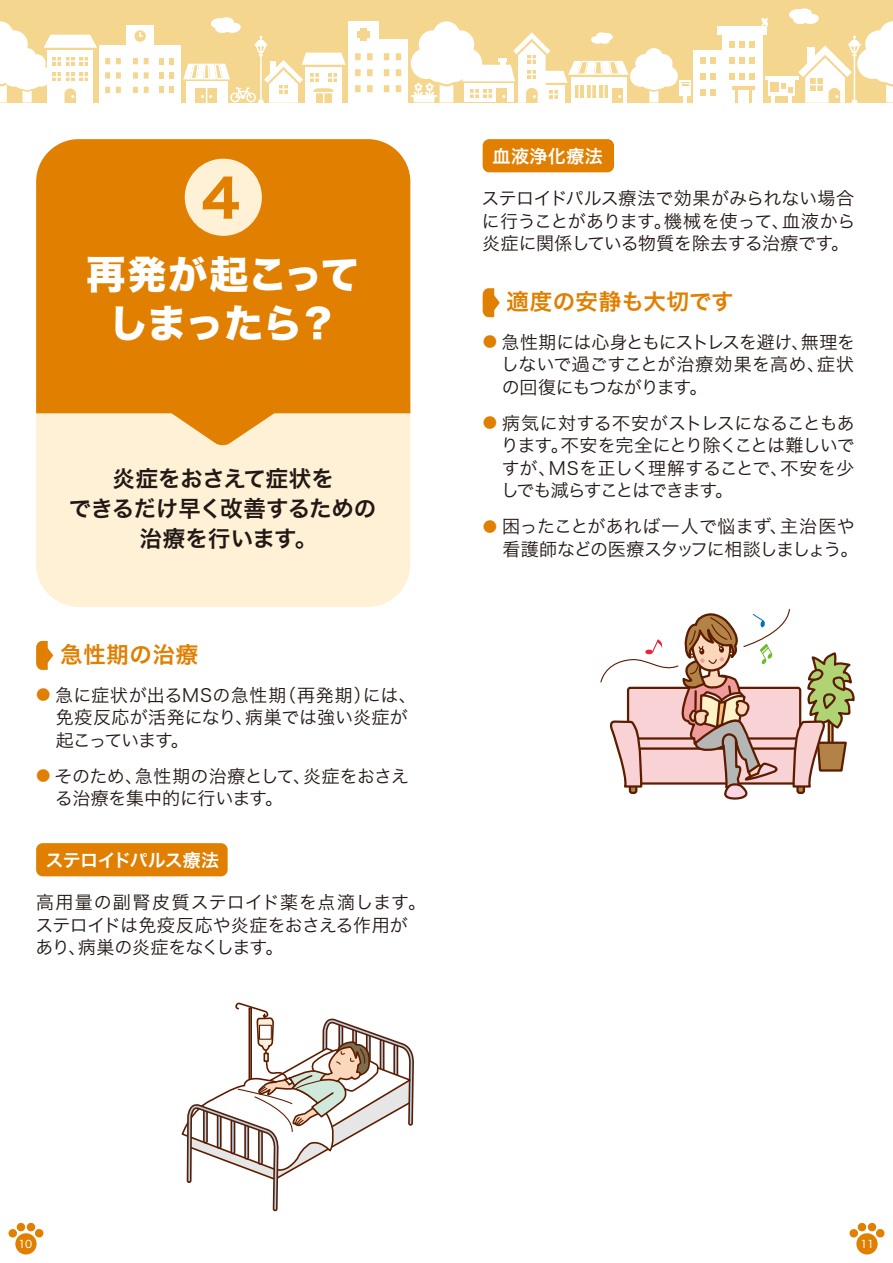
<style>
.page{position:relative;width:893px;height:1263px;background:#fff}
.page>*{position:absolute;margin:0;border:0;box-sizing:border-box;transform-origin:0 0}
.t1{font:51.9px "Hira Kaku Std W7";color:#e07f00}
.t2{font:39px/49.5px "Hira Kaku Std W8";letter-spacing:-.005em;color:#fff;text-align:center}
.t3{font:22.5px/30px "Hira Kaku Std W6";letter-spacing:-.015em;color:#221815;text-align:center}
.t4{font:22.5px "Hira Kaku Std W6";letter-spacing:.015em;color:#e07f00}
.t5{font:18px/22.5px "Hira Kaku Std W3";letter-spacing:-.015em;color:#221815;text-align:justify}
.t6{font:18px/22.5px "Hira Kaku Std W3";letter-spacing:.005em;color:#221815}
.t7{font:18px/22.5px "Hira Kaku Std W3";letter-spacing:.01em;color:#221815}
.t8{font:18px "Hira Kaku Std W6";letter-spacing:-.035em;color:#fff}
.t9{font:18px "Hira Kaku Std W6";letter-spacing:-.005em;color:#fff}
.t10{font:10.5px "Hira Kaku Std W4";color:#fff}
.s1{font-size:14.4px;color:#e07f00}
</style>
<div class="page">
<div style="left:15px;top:1233px;width:22px;height:21px;background:#e07f00;border-radius:50%"></div>
<svg style="left:8px;top:1222px;width:36px;height:16px"></svg>
<div style="left:856px;top:1233px;width:22px;height:21px;background:#e07f00;border-radius:50%"></div>
<svg style="left:849px;top:1222px;width:36px;height:16px"></svg>
<svg style="left:600px;top:609px;width:255px;height:191px"></svg>
<svg style="left:181px;top:875px;width:233px;height:337px"></svg>
<div style="left:36px;top:413px;width:374px;height:194px;background:#fff1d5"></div>
<div style="left:36px;top:139px;width:374px;height:274px;background:#e07f00"></div>
<svg style="left:128px;top:382px;width:190px;height:64px;background:#eba84d"></svg>
<svg style="left:36px;top:641px;width:17px;height:29px"></svg>
<svg style="left:483px;top:288px;width:17px;height:29px"></svg>
<div style="left:185px;top:159px;width:77px;height:77px;background:#fff1d5;border-radius:50%"></div>
<div style="left:483px;top:139px;width:131px;height:33px;background:#e07f00;border-radius:7px"></div>
<div style="left:36px;top:843px;width:192px;height:33px;background:#e07f00;border-radius:7px"></div>
<div style="left:0;top:0;width:893px;height:103px;background:#f4d68e"></div>
<div style="left:378px;top:39px;width:30px;height:64px;background:#fff"></div>
<div style="left:348px;top:21px;width:30px;height:82px;background:#fff"></div>
<div style="left:153px;top:45px;width:28px;height:58px;background:#fff"></div>
<div style="left:100px;top:45px;width:27px;height:58px;background:#fff"></div>
<div style="left:127px;top:25px;width:27px;height:78px;background:#fff"></div>
<div style="left:679px;top:80px;width:12px;height:16px;background:#fff"></div>
<div style="left:694px;top:50px;width:37px;height:53px;background:#fff"></div>
<div style="left:722px;top:34px;width:40px;height:69px;background:#fff"></div>
<div style="left:717px;top:27px;width:50px;height:8px;background:#fff"></div>
<hr style="left:765px;top:76px;width:33px;height:4px;background:#fff">
<svg style="left:768px;top:80px;width:14px;height:15px"></svg>
<svg style="left:772px;top:92px;width:3px;height:11px"></svg>
<div style="left:360px;top:29px;width:6px;height:12px;background:#f4d68e"></div>
<div style="left:357px;top:31px;width:12px;height:7px;background:#f4d68e"></div>
<div style="left:134px;top:30px;width:12px;height:12px;background:#f4d68e;border-radius:50%"></div>
<hr style="left:735px;top:87px;width:3px;height:16px;background:#f4d68e">
<hr style="left:749px;top:87px;width:3px;height:16px;background:#f4d68e">
<hr style="left:732px;top:87px;width:23px;height:3px;background:#f4d68e">
<div style="left:771px;top:83px;width:8px;height:9px;background:#f4d68e"></div>
<div style="left:700px;top:89px;width:6px;height:7px;background:#f4d68e"></div>
<div style="left:700px;top:73px;width:6px;height:7px;background:#f4d68e"></div>
<div style="left:700px;top:57px;width:6px;height:7px;background:#f4d68e"></div>
<svg style="left:711px;top:89px;width:5px;height:7px"></svg>
<svg style="left:711px;top:73px;width:5px;height:7px"></svg>
<svg style="left:711px;top:57px;width:5px;height:7px"></svg>
<div style="left:729px;top:73px;width:6px;height:7px;background:#f4d68e"></div>
<div style="left:729px;top:57px;width:6px;height:7px;background:#f4d68e"></div>
<div style="left:729px;top:41px;width:6px;height:7px;background:#f4d68e"></div>
<div style="left:739px;top:73px;width:6px;height:7px;background:#f4d68e"></div>
<div style="left:739px;top:57px;width:6px;height:7px;background:#f4d68e"></div>
<div style="left:739px;top:41px;width:6px;height:7px;background:#f4d68e"></div>
<svg style="left:750px;top:73px;width:5px;height:7px"></svg>
<svg style="left:750px;top:57px;width:5px;height:7px"></svg>
<svg style="left:750px;top:41px;width:5px;height:7px"></svg>
<svg style="left:159px;top:87px;width:5px;height:6px"></svg>
<svg style="left:159px;top:72px;width:5px;height:7px"></svg>
<svg style="left:159px;top:58px;width:5px;height:6px"></svg>
<svg style="left:170px;top:87px;width:4px;height:6px"></svg>
<svg style="left:170px;top:72px;width:4px;height:7px"></svg>
<svg style="left:170px;top:58px;width:4px;height:6px"></svg>
<svg style="left:384px;top:53px;width:17px;height:39px"></svg>
<svg style="left:355px;top:53px;width:18px;height:39px"></svg>
<svg style="left:105px;top:58px;width:16px;height:35px"></svg>
<svg style="left:133px;top:58px;width:16px;height:35px"></svg>
<svg style="left:139px;top:30px;width:6px;height:7px"></svg>
<svg style="left:759px;top:17px;width:10px;height:10px"></svg>
<svg style="left:0;top:21px;width:97px;height:82px"></svg>
<svg style="left:782px;top:8px;width:111px;height:95px"></svg>
<svg style="left:183px;top:17px;width:163px;height:86px"></svg>
<svg style="left:411px;top:21px;width:278px;height:82px"></svg>
<h1 class="t1" style="left:202px;top:157px;width:40px">4</h1>
<h2 class="t2" style="left:87px;top:251px;width:274px">再発が起こってしまったら？</h2>
<p class="t3" style="left:69px;top:464px;width:309px">炎症をおさえて症状を<br>できるだけ早く改善するための治療を行います。</p>
<p class="t4" style="left:60px;top:637px;width:140px">急性期の治療</p>
<p class="t7" style="left:56px;top:683px;width:362px;text-indent:-20px"><span class="s1">●</span> 急に症状が出るMSの急性期（再発期）には、免疫反応が活発になり、病巣では強い炎症が起こっています。</p>
<p class="t5" style="left:55px;top:764px;width:355px;text-indent:-19px"><span class="s1">●</span> そのため、急性期の治療として、炎症をおさえる治療を集中的に行います。</p>
<p class="t8" style="left:45px;top:847px;width:175px">ステロイドパルス療法</p>
<p class="t6" style="left:35px;top:891px;width:392px">高用量の副腎皮質ステロイド薬を点滴します。ステロイドは免疫反応や炎症をおさえる作用があり、病巣の炎症をなくします。</p>
<p class="t9" style="left:493px;top:143px;width:112px">血液浄化療法</p>
<p class="t5" style="left:482px;top:187px;width:375px">ステロイドパルス療法で効果がみられない場合に行うことがあります。機械を使って、血液から炎症に関係している物質を除去する治療です。</p>
<p class="t4" style="left:507px;top:284px;width:229px">適度の安静も大切です</p>
<p class="t5" style="left:501px;top:331px;width:356px;text-indent:-18px"><span class="s1">●</span> 急性期には心身ともにストレスを避け、無理をしないで過ごすことが治療効果を高め、症状の回復にもつながります。</p>
<p class="t5" style="left:501px;top:412px;width:355px;text-indent:-18px"><span class="s1">●</span> 病気に対する不安がストレスになることもあります。不安を完全にとり除くことは難しいですが、MSを正しく理解することで、不安を少しでも減らすことはできます。</p>
<p class="t5" style="left:483px;top:515px;width:377px;text-align:right"><span class="s1">●</span> 困ったことがあれば一人で悩まず、主治医や看護師などの医療スタッフに相談しましょう。</p>
<p class="t10" style="left:19px;top:1236px;width:15px">10</p>
<p class="t10" style="left:860px;top:1236px;width:15px">11</p>
</div>
